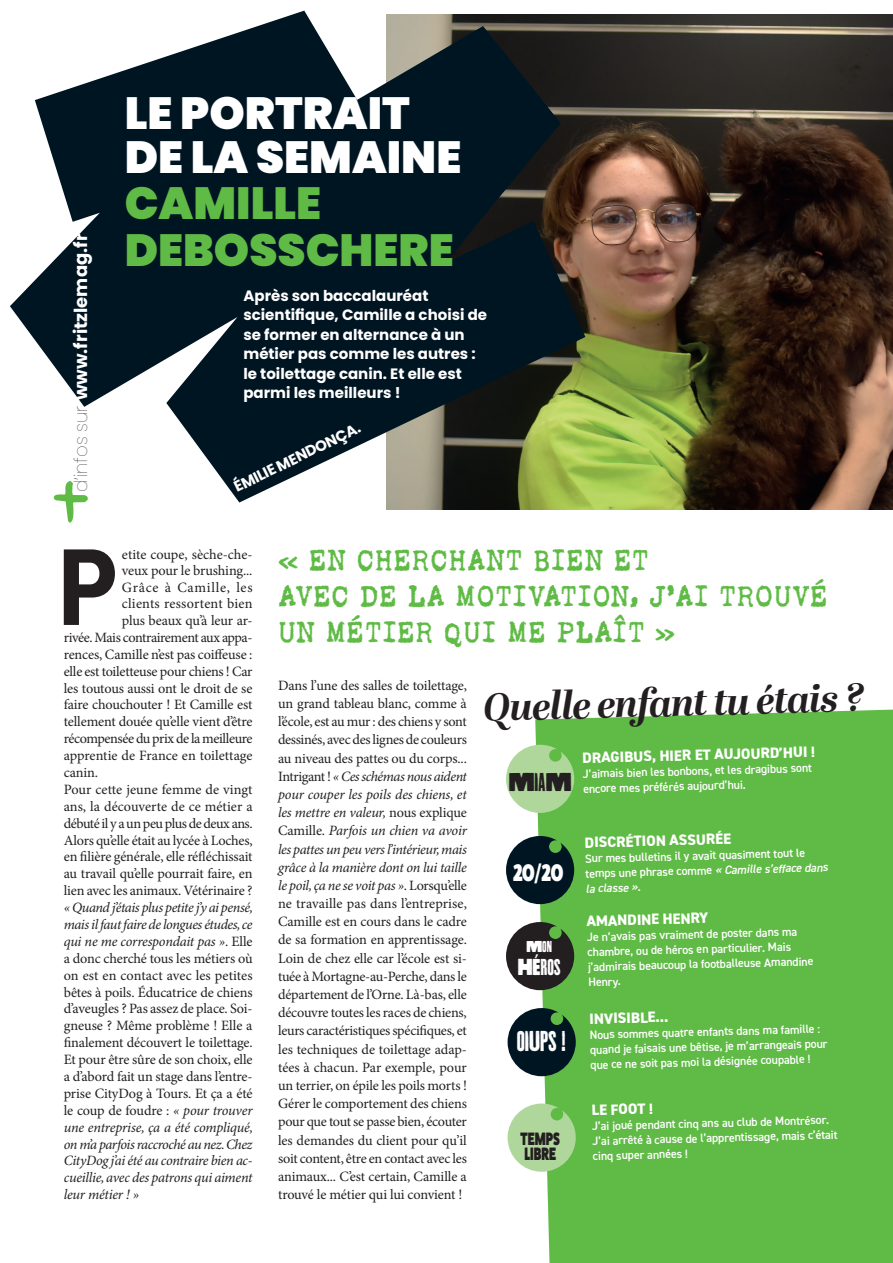
<style>
.page{position:relative;width:893px;height:1263px;background:#fff}
.page>*{position:absolute;margin:0;border:0;box-sizing:border-box;transform-origin:0 0}
.t1{font:700 113.25px "Proxima Nova Cond";color:#231f20}
.t2{font:900 45px/43.5px "Poppins";color:#fff}
.t3{font:900 45px "Poppins";color:#60bb46}
.t4{font:italic 700 39px "Abril Display";color:#231f20}
.t5{font:30px "Thunderhouse Pro";color:#fff}
.t6{font:28.5px/36px "Sunflower";letter-spacing:.005em;color:#60bb46}
.t7{font:27px "Thunderhouse Pro";color:#231f20}
.t8{font:24px "Thunderhouse Pro";color:#fff}
.t9{font:800 24px "Fat Frank";color:#fff;scale:.77 1}
.t10{font:700 18px "Poppins";color:#fff}
.t11{font:800 18px/15px "Fat Frank";color:#231f20;scale:.71 1}
.t12{font:16.5px "Thunderhouse Pro";color:#fff}
.t13{font:700 15px/19.5px "Poppins";color:#fff}
.t14{font:800 15px "DIN2014";color:#fff}
.t15{font:14.25px/18.1px "Minion Pro";letter-spacing:-.01em;color:#231f20;text-align:justify}
.t16{font:14.25px "Minion Pro";letter-spacing:-.035em;color:#231f20}
.t17{font:14.25px "Minion Pro";letter-spacing:-.03em;color:#231f20}
.t18{font:14.25px "Minion Pro";letter-spacing:.015em;color:#231f20}
.t19{font:14.25px "Minion Pro";letter-spacing:.05em;color:#231f20}
.t20{font:600 12px/15.3px "DIN2014";color:#fff}
.t21{font:italic 600 12px "DIN2014";color:#fff}
.s1{font-weight:100;color:#231f20}
.s2{font-style:italic}
.s3{font-style:normal}
</style>
<div class="page">
<img style="left:387px;top:15px;width:506px;height:494px">
<svg style="left:10px;top:11px;width:575px;height:491px;fill:#001522"></svg>
<div style="left:535px;top:710px;width:358px;height:553px;background:#60bb46"></div>
<svg style="left:506px;top:922px;width:68px;height:68px;background:#424b3d"></svg>
<svg style="left:506px;top:836px;width:68px;height:68px;background:#28443e"></svg>
<svg style="left:508px;top:1008px;width:68px;height:68px;background:#27433d"></svg>
<svg style="left:508px;top:1103px;width:68px;height:69px;background:#add799"></svg>
<svg style="left:53px;top:481px;width:35px;height:42px"></svg>
<svg style="left:506px;top:745px;width:68px;height:68px;background:#aed79a"></svg>
<p class="t10" style="left:70px;top:492px;width:260px;rotate:-90deg"><span class="s1">d’infos sur</span> www.fritzlemag.fr</p>
<p class="t2" style="left:125px;top:92px;width:338px">LE PORTRAIT<br>DE LA SEMAINE</p>
<p class="t3" style="left:125px;top:177px;width:198px">CAMILLE</p>
<p class="t3" style="left:125px;top:224px;width:330px">DEBOSSCHERE</p>
<p class="t13" style="left:243px;top:286px;width:245px">Après son baccalauréat scientifique, Camille a choisi de se former en alternance à un métier pas comme les autres : le toilettage canin. Et elle est parmi les meilleurs !</p>
<p class="t13" style="left:231px;top:479px;width:140px;rotate:-26deg">ÉMILIE MENDONÇA.</p>
<p class="t1" style="left:57px;top:504px;width:62px">P</p>
<p class="t15" style="left:122px;top:545px;width:132px">etite coupe, sèche-che-</p>
<p class="t15" style="left:122px;top:562px;width:132px">veux pour le brushing...</p>
<p class="t19" style="left:122px;top:578px;width:132px">Grâce à Camille, les</p>
<p class="t18" style="left:122px;top:594px;width:132px">clients ressortent bien</p>
<p class="t15" style="left:122px;top:611px;width:132px">plus beaux qu’à leur ar-</p>
<p class="t16" style="left:64px;top:628px;width:190px">rivée. Mais contrairement aux appa-</p>
<p class="t15" style="left:64px;top:645px;width:190px">rences, Camille n’est pas coiffeuse :</p>
<p class="t15" style="left:64px;top:662px;width:190px">elle est toiletteuse pour chiens ! Car</p>
<p class="t15" style="left:64px;top:679px;width:190px">les toutous aussi ont le droit de se</p>
<p class="t15" style="left:64px;top:696px;width:190px">faire chouchouter ! Et Camille est</p>
<p class="t15" style="left:64px;top:713px;width:190px">tellement douée qu’elle vient d’être</p>
<p class="t17" style="left:64px;top:729px;width:190px">récompensée du prix de la meilleure</p>
<p class="t15" style="left:64px;top:746px;width:190px">apprentie de France en toilettage</p>
<p class="t15" style="left:64px;top:763px;width:36px">canin.</p>
<p class="t15" style="left:64px;top:781px;width:191px;line-height:17px">Pour cette jeune femme de vingt ans, la découverte de ce métier a débuté il y a un peu plus de deux ans.<br>Alors qu’elle était au lycée à Loches, en filière générale, elle réfléchissait au travail qu’elle pourrait faire, en lien avec les animaux. Vétérinaire ? <span class="s2">« Quand j’étais plus petite j’y ai pensé, mais il faut faire de longues études, ce qui ne me correspondait pas »</span>. Elle a donc cherché tous les métiers où on est en contact avec les petites bêtes à poils. Éducatrice de chiens d’aveugles ? Pas assez de place. Soi&shy;gneuse ? Même problème ! Elle a finalement découvert le toilettage.<br>Et pour être sûre de son choix, elle a d’abord fait un stage dans l’entre&shy;prise CityDog à Tours. Et ça a été le coup de foudre : <span class="s2">« pour trouver une entreprise, ça a été compliqué, on m’a parfois raccroché au nez. Chez CityDog j’ai été au contraire bien ac&shy;cueillie, avec des patrons qui aiment leur métier ! »</span></p>
<p class="t6" style="left:278px;top:542px;width:372px">« EN CHERCHANT BIEN ET</p>
<p class="t6" style="left:278px;top:578px;width:552px">AVEC DE LA MOTIVATION, J’AI TROUVÉ<br>UN MÉTIER QUI ME PLAÎT »</p>
<p class="t15" style="left:278px;top:676px;width:190px">Dans l’une des salles de toilettage, un grand tableau blanc, comme à l’école, est au mur : des chiens y sont dessinés, avec des lignes de couleurs au niveau des pattes ou du corps...<br>Intrigant ! <span class="s2">« Ces schémas nous aident pour couper les poils des chiens, et les mettre en valeur,</span> nous explique Camille. <span class="s2">Parfois un chien va avoir les pattes un peu vers l’intérieur, mais grâce à la manière dont on lui taille le poil, ça ne se voit pas »</span>. Lorsqu’elle ne travaille pas dans l’entreprise, Camille est en cours dans le cadre de sa formation en apprentissage.<br>Loin de chez elle car l’école est si&shy;tuée à Mortagne-au-Perche, dans le département de l’Orne. Là-bas, elle découvre toutes les races de chiens, leurs caractéristiques spécifiques, et les techniques de toilettage adap&shy;tées à chacun. Par exemple, pour un terrier, on épile les poils morts !<br>Gérer le comportement des chiens pour que tout se passe bien, écouter les demandes du client pour qu’il soit content, être en contact avec les animaux... C’est certain, Camille a trouvé le métier qui lui convient !</p>
<p class="t4" style="left:483px;top:678px;width:383px;rotate:-1deg">Quelle enfant tu étais ?</p>
<p class="t7" style="left:509px;top:766px;width:64px">MIAM</p>
<p class="t9" style="left:513px;top:859px;width:66px">20/20</p>
<p class="t12" style="left:527px;top:937px;width:27px">MON</p>
<p class="t8" style="left:518px;top:953px;width:45px">HÉROS</p>
<p class="t5" style="left:517px;top:1024px;width:50px">OIUPS !</p>
<p class="t11" style="left:521px;top:1131px;width:57px">TEMPS<br>LIBRE</p>
<p class="t14" style="left:582px;top:749px;width:234px;rotate:-2deg">DRAGIBUS, HIER ET AUJOURD’HUI !</p>
<p class="t20" style="left:583px;top:765px;width:231px;rotate:-1deg">J’aimais bien les bonbons, et les dragibus sont encore mes préférés aujourd’hui.</p>
<p class="t14" style="left:584px;top:833px;width:148px;rotate:-2deg">DISCRÉTION ASSURÉE</p>
<p class="t20" style="left:585px;top:850px;width:244px;line-height:14.4px;rotate:-1deg">Sur mes bulletins il y avait quasiment tout le temps une phrase comme <span class="s2">« Camille s’efface dans</span></p>
<p class="t21" style="left:586px;top:880px;width:57px;rotate:-1deg">la classe »<span class="s3">.</span></p>
<p class="t14" style="left:586px;top:911px;width:123px;rotate:-2deg">AMANDINE HENRY</p>
<p class="t20" style="left:587px;top:928px;width:227px;rotate:-1deg">Je n’avais pas vraiment de poster dans ma chambre, ou de héros en particulier. Mais j’admirais beaucoup la footballeuse Amandine Henry.</p>
<p class="t14" style="left:589px;top:1009px;width:81px;rotate:-2deg">INVISIBLE...</p>
<p class="t20" style="left:590px;top:1026px;width:239px;rotate:-1deg">Nous sommes quatre enfants dans ma famille : quand je faisais une bêtise, je m’arrangeais pour que ce ne soit pas moi la désignée coupable !</p>
<p class="t14" style="left:591px;top:1100px;width:63px;rotate:-2deg">LE FOOT !</p>
<p class="t20" style="left:592px;top:1117px;width:247px;rotate:-1deg">J’ai joué pendant cinq ans au club de Montrésor.<br>J’ai arrêté à cause de l’apprentissage, mais c’était cinq super années !</p>
</div>
